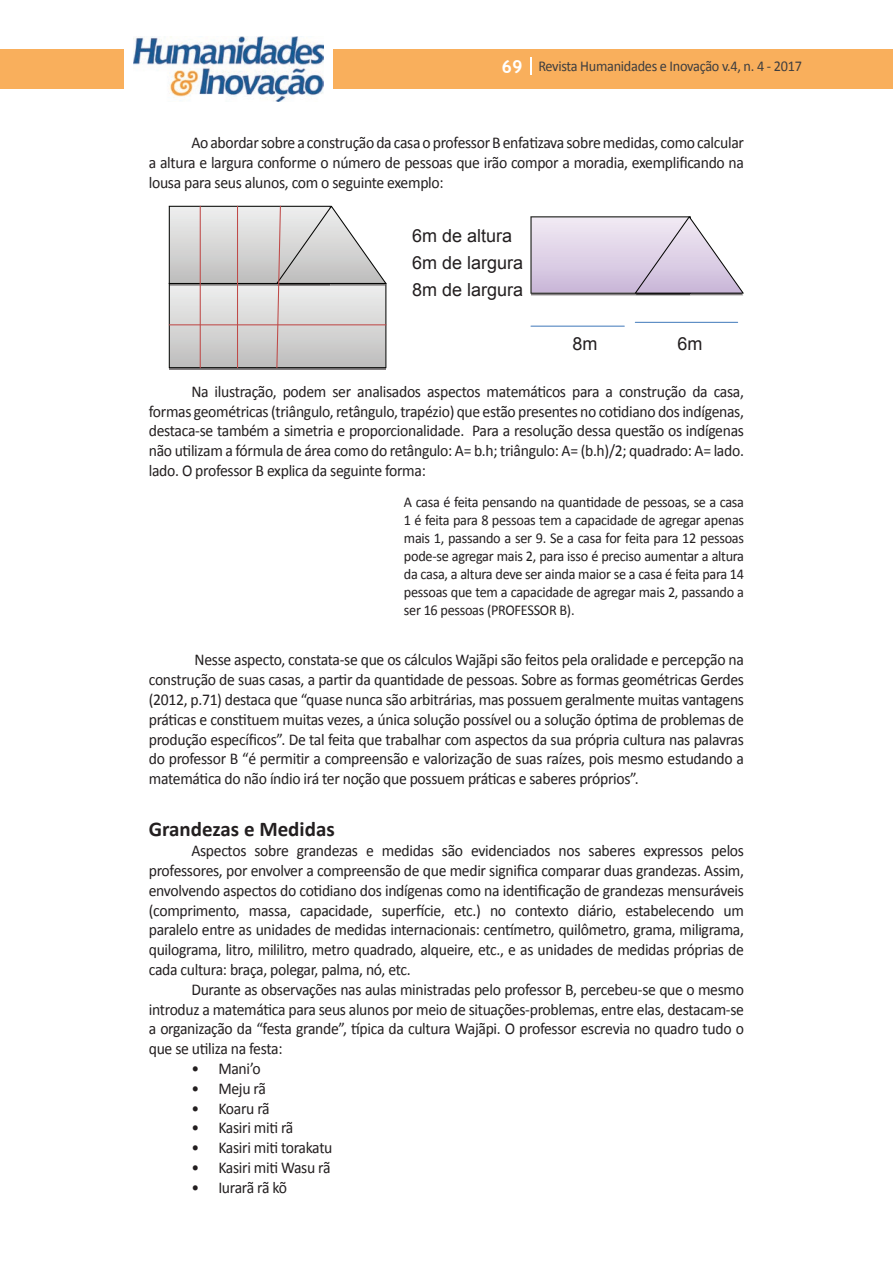
<style>
.page{position:relative;width:893px;height:1263px;background:#fff}
.page>*{position:absolute;margin:0;border:0;box-sizing:border-box;transform-origin:0 0}
.t1{font:700 21px "Calibri";color:#231f20}
.t2{font:18px/27px "Arial";color:#151113}
.t3{font:18px "Arial";color:#231f20}
.t4{font:16.5px/19.8px "Calibri";letter-spacing:-.02em;color:#231f20;text-align:justify;scale:.95 1}
.t5{font:16.5px "Calibri";letter-spacing:-.04em;color:#231f20;scale:.95 1}
.t6{font:15px/18px "Calibri";letter-spacing:-.02em;color:#231f20;text-align:justify;scale:.95 1}
.t7{font:15px "Calibri";letter-spacing:-.02em;color:#3e3e3f;scale:.95 1}
.s1{font-family:"Trebuchet MS";font-weight:700;font-size:18px;color:#fff}
</style>
<div class="page">
<div style="left:441px;top:49px;width:452px;height:39px;background:#f9af5c"></div>
<div style="left:333px;top:49px;width:108px;height:39px;background:#f9af5c"></div>
<div style="left:0;top:49px;width:124px;height:39px;background:#f9af5c"></div>
<svg style="left:530px;top:57px;width:2px;height:18px"></svg>
<img style="left:134px;top:36px;width:190px;height:65px">
<hr style="left:169px;top:368px;width:217px;height:2px;background:#848081">
<svg style="left:169px;top:206px;width:217px;height:162px;background:#d1cfce"></svg>
<hr style="left:169px;top:324px;width:217px;height:1px;background:#bf4a48">
<svg style="left:530px;top:216px;width:214px;height:79px;background:#d7cdde"></svg>
<hr style="left:530px;top:326px;width:95px;height:1px;background:#477ebd">
<hr style="left:635px;top:322px;width:103px;height:1px;background:#477ebd">
<p class="t7" style="left:501px;top:57px;width:318px"><span class="s1">69</span> Revista Humanidades e Inovação v.4, n. 4 - 2017</p>
<p class="t4" style="left:149px;top:133px;width:628px;text-indent:43px">Ao abordar sobre a construção da casa o professor B enfatizava sobre medidas, como calcular a altura e largura conforme o número de pessoas que irão compor a moradia, exemplificando na lousa para seus alunos, com o seguinte exemplo:</p>
<p class="t2" style="left:412px;top:222px;width:113px">6m de altura<br>6m de largura</p>
<p class="t3" style="left:412px;top:278px;width:113px">8m de largura</p>
<p class="t3" style="left:572px;top:332px;width:27px">8m</p>
<p class="t3" style="left:677px;top:332px;width:27px">6m</p>
<p class="t4" style="left:149px;top:382px;width:628px;text-indent:43px">Na ilustração, podem ser analisados aspectos matemáticos para a construção da casa, formas geométricas (triângulo, retângulo, trapézio) que estão presentes no cotidiano dos indígenas, destaca-se também a simetria e proporcionalidade. Para a resolução dessa questão os indígenas não utilizam a fórmula de área como do retângulo: A= b.h; triângulo: A= (b.h)/2; quadrado: A= lado. lado. O professor B explica da seguinte forma:</p>
<p class="t6" style="left:404px;top:493px;width:360px">A casa é feita pensando na quantidade de pessoas, se a casa 1 é feita para 8 pessoas tem a capacidade de agregar apenas mais 1, passando a ser 9. Se a casa for feita para 12 pessoas pode-se agregar mais 2, para isso é preciso aumentar a altura da casa, a altura deve ser ainda maior se a casa é feita para 14 pessoas que tem a capacidade de agregar mais 2, passando a ser 16 pessoas (PROFESSOR B).</p>
<p class="t4" style="left:149px;top:650px;width:628px;text-indent:46px">Nesse aspecto, constata-se que os cálculos Wajãpi são feitos pela oralidade e percepção na construção de suas casas, a partir da quantidade de pessoas. Sobre as formas geométricas Gerdes (2012, p.71) destaca que “quase nunca são arbitrárias, mas possuem geralmente muitas vantagens práticas e constituem muitas vezes, a única solução possível ou a solução óptima de problemas de produção específicos”. De tal feita que trabalhar com aspectos da sua própria cultura nas palavras do professor B “é permitir a compreensão e valorização de suas raízes, pois mesmo estudando a matemática do não índio irá ter noção que possuem práticas e saberes próprios”.</p>
<p class="t1" style="left:149px;top:816px;width:187px">Grandezas e Medidas</p>
<p class="t4" style="left:149px;top:841px;width:628px;text-indent:43px">Aspectos sobre grandezas e medidas são evidenciados nos saberes expressos pelos professores, por envolver a compreensão de que medir significa comparar duas grandezas. Assim, envolvendo aspectos do cotidiano dos indígenas como na identificação de grandezas mensuráveis (comprimento, massa, capacidade, superfície, etc.) no contexto diário, estabelecendo um paralelo entre as unidades de medidas internacionais: centímetro, quilômetro, grama, miligrama, quilograma, litro, mililitro, metro quadrado, alqueire, etc., e as unidades de medidas próprias de cada cultura: braça, polegar, palma, nó, etc.</p>
<p class="t4" style="left:149px;top:979px;width:628px;text-indent:43px">Durante as observações nas aulas ministradas pelo professor B, percebeu-se que o mesmo introduz a matemática para seus alunos por meio de situações-problemas, entre elas, destacam-se a organização da “festa grande”, típica da cultura Wajãpi. O professor escrevia no quadro tudo o que se utiliza na festa:</p>
<p class="t4" style="left:191px;top:1059px;width:75px">• Mani’o</p>
<p class="t4" style="left:191px;top:1078px;width:80px">• Meju rã</p>
<p class="t4" style="left:191px;top:1098px;width:84px">• Koaru rã</p>
<p class="t4" style="left:191px;top:1118px;width:109px">• Kasiri miti rã</p>
<p class="t4" style="left:191px;top:1138px;width:150px">• Kasiri miti torakatu</p>
<p class="t4" style="left:191px;top:1158px;width:148px">• Kasiri miti Wasu rã</p>
<p class="t5" style="left:191px;top:1177px;width:102px">• Iurarã rã kõ</p>
</div>
